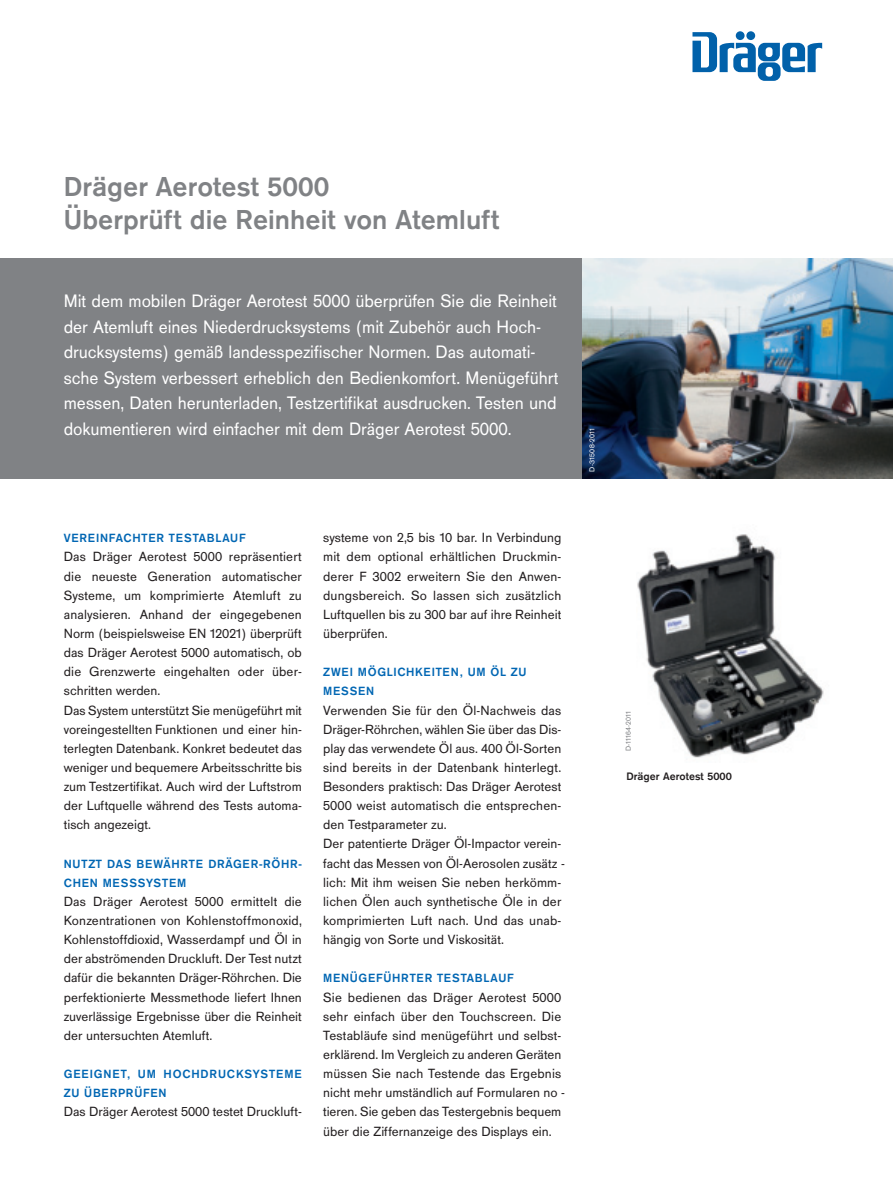
<style>
.page{position:relative;width:893px;height:1191px;background:#fff}
.page>*{position:absolute;margin:0;border:0;box-sizing:border-box;transform-origin:0 0}
.t1{font:700 28.5px/33px "Draeger San";color:#808285}
.t2{font:18.75px/25.5px "Draeger San";letter-spacing:-.005em;color:#fff;scale:.95 1}
.t3{font:13.8px/19.2px "Draeger San";color:#231f20}
.t4{font:700 12.3px/19.2px "Draeger San";letter-spacing:.055em;color:#0166b3}
.t5{font:700 11.25px "Draeger San";color:#231f20}
.t6{font:7.5px "Draeger San";letter-spacing:.025em;color:#fff}
.t7{font:7.5px "Draeger San";color:#808285}
</style>
<div class="page">
<svg style="left:692px;top:32px;width:130px;height:49px"></svg>
<div style="left:0;top:258px;width:665px;height:220px;background:#808285"></div>
<img style="left:583px;top:258px;width:310px;height:220px">
<img style="left:637px;top:534px;width:187px;height:224px">
<h1 class="t1" style="left:64px;top:170px;width:437px">Dräger Aerotest 5000<br>Überprüft die Reinheit von Atemluft</h1>
<p class="t2" style="left:64px;top:288px;width:522px">Mit dem mobilen Dräger Aerotest 5000 überprüfen Sie die Reinheit der Atemluft eines Niederdrucksystems (mit Zubehör auch Hoch&shy;drucksystems) gemäß landesspezifischer Normen. Das automati&shy;sche System verbessert erheblich den Bedienkomfort. Menügeführt messen, Daten herunterladen, Test zertifikat ausdrucken. Testen und dokumentieren wird einfacher mit dem Dräger Aerotest 5000.</p>
<p class="t4" style="left:64px;top:528px;width:183px">VEREINFACHTER TESTABLAUF</p>
<p class="t3" style="left:64px;top:547px;width:240px">Das Dräger Aerotest 5000 repräsentiert die neueste Generation automatischer Systeme, um komprimierte Atemluft zu analysieren. Anhand der eingegebenen Norm (beispiels weise EN 12021) überprüft das Dräger Aerotest 5000 automatisch, ob die Grenz werte eingehalten oder über&shy;schritten werden.<br>Das System unterstützt Sie menügeführt mit voreingestellten Funktionen und einer hin&shy;terlegten Datenbank. Konkret bedeutet das weniger und bequemere Arbeitsschritte bis zum Testzertifikat. Auch wird der Luftstrom der Luftquelle während des Tests automa&shy;tisch angezeigt.</p>
<p class="t4" style="left:64px;top:853px;width:240px">NUTZT DAS BEWÄHRTE DRÄGER-RÖHR-<br>CHEN MESSSYSTEM</p>
<p class="t3" style="left:64px;top:891px;width:240px;text-align:justify">Das Dräger Aerotest 5000 ermittelt die Konzentrationen von Kohlenstoffmonoxid, Kohlenstoffdioxid, Wasserdampf und Öl in der abströmenden Druckluft. Der Test nutzt dafür die bekannten Dräger-Röhrchen. Die perfektionierte Messmethode liefert Ihnen zuverlässige Ergebnisse über die Reinheit der untersuchten Atemluft.</p>
<p class="t4" style="left:64px;top:1064px;width:240px">GEEIGNET, UM HOCHDRUCKSYSTEME<br>ZU ÜBERPRÜFEN</p>
<p class="t3" style="left:64px;top:1102px;width:240px">Das Dräger Aerotest 5000 testet Druckluft-</p>
<p class="t3" style="left:323px;top:528px;width:240px;text-align:justify">systeme von 2,5 bis 10 bar. In Verbindung mit dem optional erhältlichen Druckmin&shy;derer F 3002 erweitern Sie den Anwen&shy;dungsbereich. So lassen sich zusätzlich Luftquellen bis zu 300 bar auf ihre Reinheit überprüfen.</p>
<p class="t4" style="left:323px;top:662px;width:205px">ZWEI MÖGLICHKEITEN, UM ÖL ZU<br>MESSEN</p>
<p class="t3" style="left:323px;top:700px;width:243px">Verwenden Sie für den Öl-Nachweis das Dräger-Röhrchen, wählen Sie über das Dis&shy;play das verwendete Öl aus. 400 Öl-Sorten sind bereits in der Datenbank hinterlegt.<br>Besonders praktisch: Das Dräger Aerotest 5000 weist automatisch die entsprechen&shy;den Testparameter zu.<br>Der patentierte Dräger Öl-Impactor verein&shy;facht das Messen von Öl-Aerosolen zusätz - lich: Mit ihm weisen Sie neben herkömm&shy;lichen Ölen auch synthetische Öle in der komprimierten Luft nach. Und das unab&shy;hängig von Sorte und Viskosität.</p>
<p class="t4" style="left:323px;top:968px;width:192px">MENÜGEFÜHRTER TESTABLAUF</p>
<p class="t3" style="left:323px;top:987px;width:243px">Sie bedienen das Dräger Aerotest 5000 sehr einfach über den Touchscreen. Die Testabläufe sind menügeführt und selbst&shy;erklärend. Im Vergleich zu anderen Geräten müssen Sie nach Testende das Ergebnis nicht mehr umständlich auf Formularen no - tieren. Sie geben das Testergebnis be quem über die Ziffernanzeige des Displays ein.</p>
<p class="t6" style="left:588px;top:472px;width:46px;rotate:-90deg">D-31508-2011</p>
<p class="t7" style="left:624px;top:751px;width:42px;rotate:-90deg">D-11164-2011</p>
<p class="t5" style="left:626px;top:770px;width:107px">Dräger Aerotest 5000</p>
</div>
